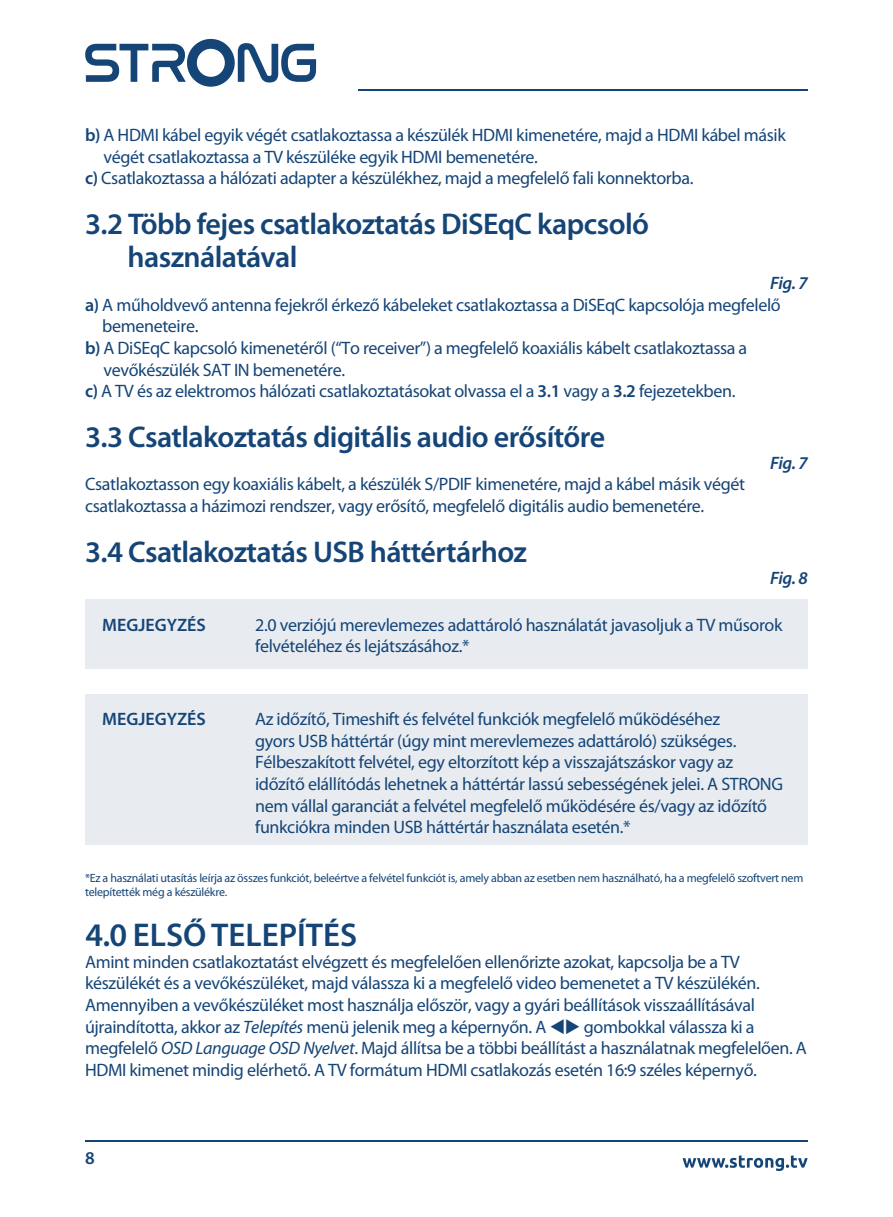
<style>
.page{position:relative;width:893px;height:1217px;background:#fff}
.page>*{position:absolute;margin:0;border:0;box-sizing:border-box;transform-origin:0 0}
.t1{font:600 33px "Myriad Pro";color:#154577}
.t2{font:600 30px/33px "Myriad Pro";letter-spacing:-.02em;color:#154577}
.t3{font:18px/21.6px "Myriad Pro";letter-spacing:-.02em;color:#154577}
.t4{font:600 18px "Myriad Pro";color:#154577}
.t5{font:italic 600 18px "Myriad Pro";letter-spacing:-.03em;color:#154577}
.t6{font:12px/14.4px "Myriad Pro";letter-spacing:-.02em;color:#154577}
.s1{font-weight:600}
.s2{font-style:italic}
</style>
<div class="page">
<hr style="left:358px;top:90px;width:450px;height:1px;background:#154577">
<svg style="left:85px;top:39px;width:231px;height:48px"></svg>
<hr style="left:85px;top:1140px;width:723px;height:1px;background:#154577">
<svg style="left:683px;top:1155px;width:125px;height:15px"></svg>
<div style="left:85px;top:599px;width:723px;height:150px;background:#e8ecf1"></div>
<div style="left:85px;top:669px;width:723px;height:105px;background:#fff"></div>
<div style="left:85px;top:694px;width:723px;height:150px;background:#e8ecf1"></div>
<p class="t3" style="left:85px;top:125px;width:702px"><span class="s1">b)</span> A HDMI kábel egyik végét csatlakoztassa a készülék HDMI kimenetére, majd a HDMI kábel másik</p>
<p class="t3" style="left:104px;top:146px;width:436px">végét csatlakoztassa a TV készüléke egyik HDMI bemenetére.</p>
<p class="t3" style="left:85px;top:168px;width:610px"><span class="s1">c)</span> Csatlakoztassa a hálózati adapter a készülékhez, majd a megfelelő fali konnektorba.</p>
<h2 class="t2" style="left:128px;top:207px;width:523px;text-indent:-43px">3.2 Több fejes csatlakoztatás DiSEqC kapcsoló használatával</h2>
<p class="t5" style="left:770px;top:271px;width:39px">Fig. 7</p>
<p class="t3" style="left:85px;top:294px;width:697px"><span class="s1">a)</span> A műholdvevő antenna fejekről érkező kábeleket csatlakoztassa a DiSEqC kapcsolója megfelelő</p>
<p class="t3" style="left:102px;top:316px;width:98px">bemeneteire.</p>
<p class="t3" style="left:85px;top:337px;width:664px"><span class="s1">b)</span> A DiSEqC kapcsoló kimenetéről (“To receiver”) a megfelelő koaxiális kábelt csatlakoztassa a</p>
<p class="t3" style="left:104px;top:359px;width:243px">vevőkészülék SAT IN bemenetére.</p>
<p class="t3" style="left:85px;top:380px;width:652px"><span class="s1">c)</span> A TV és az elektromos hálózati csatlakoztatásokat olvassa el a <span class="s1">3.1</span> vagy a <span class="s1">3.2</span> fejezetekben.</p>
<h2 class="t2" style="left:85px;top:420px;width:522px">3.3 Csatlakoztatás digitális audio erősítőre</h2>
<p class="t5" style="left:770px;top:451px;width:39px">Fig. 7</p>
<p class="t3" style="left:85px;top:474px;width:661px">Csatlakoztasson egy koaxiális kábelt, a készülék S/PDIF kimenetére, majd a kábel másik végét csatlakoztassa a házimozi rendszer, vagy erősítő, megfelelő digitális audio bemenetére.</p>
<h2 class="t2" style="left:85px;top:534px;width:443px">3.4 Csatlakoztatás USB háttértárhoz</h2>
<p class="t5" style="left:770px;top:566px;width:39px">Fig. 8</p>
<p class="t4" style="left:102px;top:613px;width:105px">MEGJEGYZÉS</p>
<p class="t3" style="left:255px;top:614px;width:529px">2.0 verziójú merevlemezes adattároló használatát javasoljuk a TV műsorok felvételéhez és lejátszásához.*</p>
<p class="t4" style="left:102px;top:707px;width:105px">MEGJEGYZÉS</p>
<p class="t3" style="left:255px;top:708px;width:529px">Az időzítő, Timeshift és felvétel funkciók megfelelő működéséhez<br>gyors USB háttértár (úgy mint merevlemezes adattároló) szükséges.<br>Félbeszakított felvétel, egy eltorzított kép a visszajátszáskor vagy az időzítő elállítódás lehetnek a háttértár lassú sebességének jelei. A STRONG nem vállal garanciát a felvétel megfelelő működésére és/vagy az időzítő funkciókra minden USB háttértár használata esetén.*</p>
<p class="t6" style="left:85px;top:870px;width:720px">*Ez a használati utasítás leírja az összes funkciót, beleértve a felvétel funkciót is, amely abban az esetben nem használható, ha a megfelelő szoftvert nem telepítették még a készülékre.</p>
<h1 class="t1" style="left:85px;top:913px;width:274px">4.0 ELSŐ TELEPÍTÉS</h1>
<p class="t3" style="left:85px;top:951px;width:723px">Amint minden csatlakoztatást elvégzett és megfelelően ellenőrizte azokat, kapcsolja be a TV készülékét és a vevőkészüléket, majd válassza ki a megfelelő video bemenetet a TV készülékén.<br>Amennyiben a vevőkészüléket most használja először, vagy a gyári beállítások visszaállításával újraindította, akkor az <span class="s2">Telepítés</span> menü jelenik meg a képernyőn. A ▼◆ gombokkal válassza ki a megfelelő <span class="s2">OSD Language OSD Nyelvet</span>. Majd állítsa be a többi beállítást a használatnak megfelelően. A HDMI kimenet mindig elérhető. A TV formátum HDMI csatlakozás esetén 16:9 széles képernyő.</p>
<p class="t4" style="left:85px;top:1146px;width:11px">8</p>
</div>
